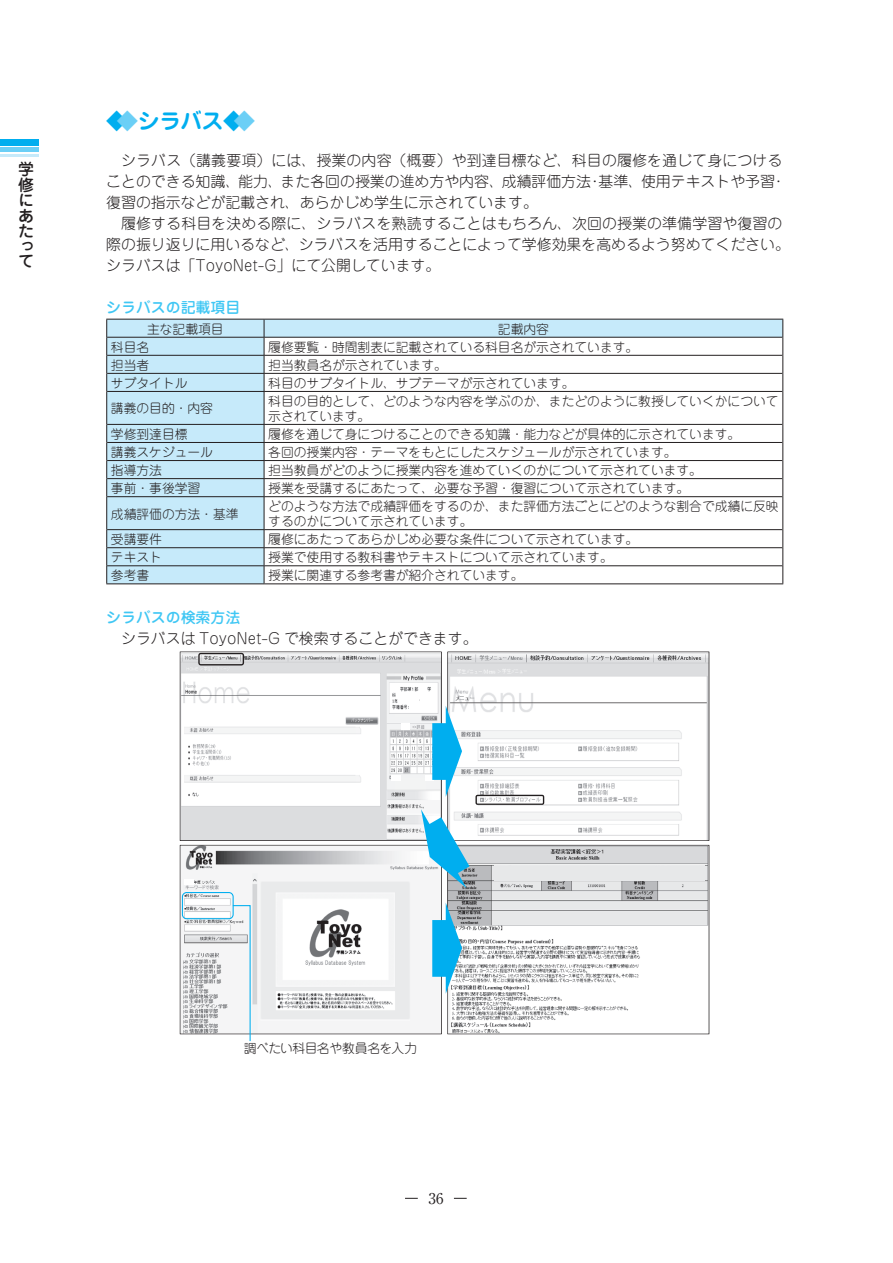
<style>
.page{position:relative;width:893px;height:1263px;background:#fff}
.page>*{position:absolute;margin:0;border:0;box-sizing:border-box;transform-origin:0 0}
.t1{font:700 21.3px "Jun 501 Pro";color:#00aeef}
.t2{font:500 15.9px/15.3px "Jun 34 Pro";color:#231f20;text-align:justify}
.t3{font:300 14.85px/21px "Jun 101 Pro";color:#231f20}
.t4{font:500 14.85px "Jun 34 Pro";color:#40c7f4}
.t5{font:14.85px "Ryumin Pr 6 N";color:#231f20}
.t6{font:300 12.75px/14.9px "Jun 101 Pro";color:#231f20}
.t7{font:300 12.75px "Jun 101 Pro";letter-spacing:-.03em;color:#231f20}
.s1{color:#6bcff6}
</style>
<div class="page">
<svg style="left:405px;top:1198px;width:13px;height:1px"></svg>
<svg style="left:454px;top:1198px;width:13px;height:1px"></svg>
<svg style="left:106px;top:319px;width:677px;height:265px"></svg>
<svg style="left:180px;top:651px;width:262px;height:190px"></svg>
<div style="left:410px;top:705px;width:19px;height:5px;background:#fff"></div>
<div style="left:399px;top:699px;width:20px;height:5px;background:#fff"></div>
<div style="left:392px;top:686px;width:8px;height:6px;background:#fff"></div>
<div style="left:419px;top:686px;width:8px;height:6px;background:#fff"></div>
<svg style="left:401px;top:724px;width:9px;height:6px"></svg>
<svg style="left:392px;top:775px;width:8px;height:6px"></svg>
<svg style="left:198px;top:653px;width:46px;height:12px"></svg>
<svg style="left:447px;top:651px;width:262px;height:190px"></svg>
<svg style="left:180px;top:845px;width:262px;height:189px"></svg>
<svg style="left:185px;top:880px;width:9px;height:5px"></svg>
<svg style="left:447px;top:845px;width:262px;height:189px"></svg>
<div style="left:544px;top:866px;width:161px;height:14px;background:#e7e8e9"></div>
<div style="left:182px;top:892px;width:52px;height:27px;border:1px solid #00aeef;border-radius:4px"></div>
<svg style="left:232px;top:904px;width:19px;height:138px"></svg>
<svg style="left:432px;top:903px;width:30px;height:91px"></svg>
<svg style="left:421px;top:706px;width:123px;height:182px"></svg>
<div style="left:0;top:139px;width:38px;height:7px;background:#00aeef"></div>
<hr style="left:0;top:148px;width:38px;height:4px;background:#6bcff6">
<hr style="left:0;top:154px;width:38px;height:2px;background:#c6eafa">
<p class="t2" style="left:18px;top:160px;width:17px">学修にあたって</p>
<h1 class="t1" style="left:106px;top:104px;width:150px">◆<span class="s1">◆</span>シラバス◆<span class="s1">◆</span></h1>
<p class="t3" style="left:106px;top:148px;width:681px;text-indent:15px">シラバス（講義要項）には、授業の内容（概要）や到達目標など、科目の履修を通じて身につけることのできる知識、能力、また各回の授業の進め方や内容、成績評価方法・基準、使用テキストや予習・復習の指示などが記載され、あらかじめ学生に示されています。</p>
<p class="t3" style="left:106px;top:211px;width:685px;text-indent:15px">履修する科目を決める際に、シラバスを熟読することはもちろん、次回の授業の準備学習や復習の際の振り返りに用いるなど、シラバスを活用することによって学修効果を高めるよう努めてください。シラバスは「ToyoNet-G」にて公開しています。</p>
<p class="t4" style="left:106px;top:295px;width:135px">シラバスの記載項目</p>
<p class="t6" style="left:147px;top:320px;width:78px">主な記載項目</p>
<p class="t6" style="left:498px;top:320px;width:53px">記載内容</p>
<p class="t6" style="left:111px;top:338px;width:40px">科目名</p>
<p class="t6" style="left:268px;top:338px;width:371px">履修要覧・時間割表に記載されている科目名が示されています。</p>
<p class="t6" style="left:111px;top:356px;width:40px">担当者</p>
<p class="t6" style="left:268px;top:356px;width:180px">担当教員名が示されています。</p>
<p class="t6" style="left:111px;top:374px;width:78px">サブタイトル</p>
<p class="t6" style="left:268px;top:374px;width:308px">科目のサブタイトル、サブテーマが示されています。</p>
<p class="t6" style="left:111px;top:400px;width:104px">講義の目的・内容</p>
<p class="t6" style="left:268px;top:392px;width:512px">科目の目的として、どのような内容を学ぶのか、またどのように教授していくかについて示されています。</p>
<p class="t6" style="left:111px;top:425px;width:78px">学修到達目標</p>
<p class="t6" style="left:268px;top:425px;width:473px">履修を通じて身につけることのできる知識・能力などが具体的に示されています。</p>
<p class="t6" style="left:111px;top:443px;width:104px">講義スケジュール</p>
<p class="t6" style="left:268px;top:443px;width:410px">各回の授業内容・テーマをもとにしたスケジュールが示されています。</p>
<p class="t6" style="left:111px;top:461px;width:53px">指導方法</p>
<p class="t6" style="left:268px;top:461px;width:435px">担当教員がどのように授業内容を進めていくのかについて示されています。</p>
<p class="t6" style="left:111px;top:479px;width:91px">事前・事後学習</p>
<p class="t6" style="left:268px;top:479px;width:422px">授業を受講するにあたって、必要な予習・復習について示されています。</p>
<p class="t6" style="left:111px;top:505px;width:129px">成績評価の方法・基準</p>
<p class="t6" style="left:268px;top:497px;width:512px">どのような方法で成績評価をするのか、また評価方法ごとにどのような割合で成績に反映するのかについて示されています。</p>
<p class="t6" style="left:111px;top:530px;width:53px">受講要件</p>
<p class="t6" style="left:268px;top:530px;width:371px">履修にあたってあらかじめ必要な条件について示されています。</p>
<p class="t6" style="left:111px;top:548px;width:53px">テキスト</p>
<p class="t6" style="left:268px;top:548px;width:346px">授業で使用する教科書やテキストについて示されています。</p>
<p class="t6" style="left:111px;top:566px;width:40px">参考書</p>
<p class="t6" style="left:268px;top:566px;width:257px">授業に関連する参考書が紹介されています。</p>
<p class="t4" style="left:106px;top:605px;width:135px">シラバスの検索方法</p>
<p class="t3" style="left:121px;top:626px;width:358px">シラバスは ToyoNet-G で検索することができます。</p>
<p class="t7" style="left:244px;top:1038px;width:175px">調べたい科目名や教員名を入力</p>
<p class="t5" style="left:428px;top:1186px;width:17px">36</p>
</div>
